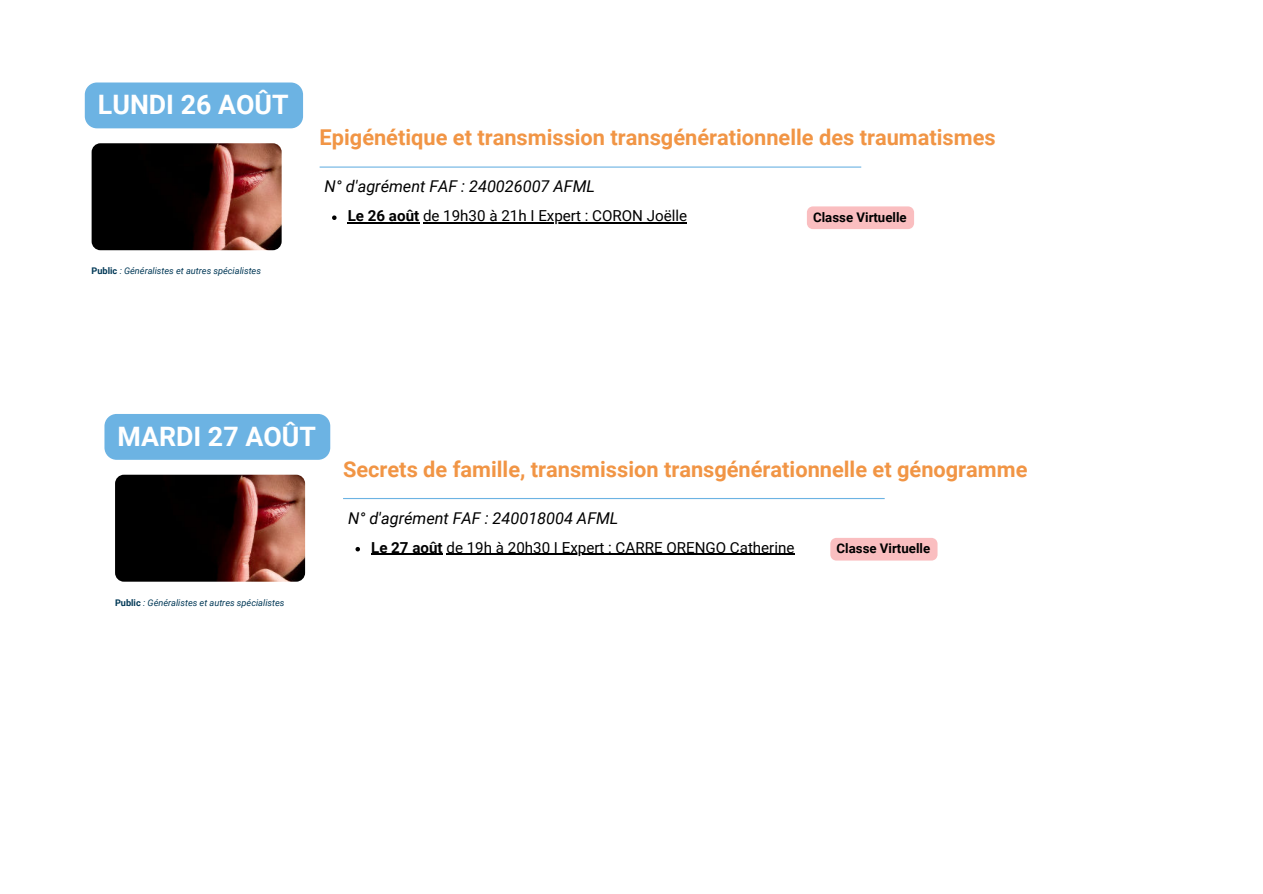
<style>
.page{position:relative;width:1263px;height:894px;background:#fff}
.page>*{position:absolute;margin:0;border:0;box-sizing:border-box;transform-origin:0 0}
.t1{font:700 26.7px "Roboto";color:#fff}
.t2{font:700 21.75px "Roboto";color:#f19545}
.t3{font:italic 16.2px "Roboto";color:#000}
.t4{font:15.15px "Roboto";color:#000}
.t5{font:700 13.2px "Roboto";color:#000}
.t6{font:italic 9.15px "Roboto";color:#003856}
.s1{font-weight:700;font-style:normal}
.s2{font-weight:700}
</style>
<div class="page">
<div style="left:85px;top:82px;width:218px;height:46px;background:#6cb3e3;border-radius:12px"></div>
<hr style="left:320px;top:166px;width:541px;height:2px;background:#6cb3e3">
<img style="left:92px;top:143px;width:190px;height:107px;border-radius:9px">
<svg style="left:332px;top:215px;width:5px;height:5px"></svg>
<hr style="left:348px;top:222px;width:49px;height:1px;background:#000">
<svg style="left:397px;top:222px;width:22px;height:1px"></svg>
<hr style="left:423px;top:222px;width:169px;height:1px;background:#000">
<hr style="left:592px;top:222px;width:95px;height:1px;background:#000">
<div style="left:807px;top:206px;width:107px;height:23px;background:#fabec0"></div>
<div style="left:104px;top:414px;width:226px;height:45px;background:#6cb3e3;border-radius:12px"></div>
<hr style="left:343px;top:498px;width:542px;height:1px;background:#6cb3e3">
<img style="left:115px;top:474px;width:190px;height:107px;border-radius:9px">
<svg style="left:355px;top:547px;width:5px;height:4px"></svg>
<hr style="left:371px;top:553px;width:50px;height:1px;background:#000">
<svg style="left:421px;top:553px;width:22px;height:1px"></svg>
<hr style="left:446px;top:553px;width:189px;height:1px;background:#000">
<hr style="left:635px;top:553px;width:159px;height:1px;background:#000">
<div style="left:830px;top:538px;width:107px;height:22px;background:#fabec0"></div>
<p class="t1" style="left:98px;top:86px;width:192px">LUNDI 26 AOÛT</p>
<p class="t6" style="left:92px;top:265px;width:171px"><span class="s1">Public</span> : Généralistes et autres spécialistes</p>
<p class="t2" style="left:320px;top:122px;width:678px">Epigénétique et transmission transgénérationnelle des traumatismes</p>
<p class="t3" style="left:325px;top:175px;width:272px">N° d'agrément FAF : 240026007 AFML</p>
<p class="t4" style="left:348px;top:205px;width:341px"><span class="s2">Le 26 août</span> de 19h30 à 21h I Expert : CORON Joëlle</p>
<p class="t5" style="left:813px;top:208px;width:95px">Classe Virtuelle</p>
<p class="t1" style="left:118px;top:417px;width:200px">MARDI 27 AOÛT</p>
<p class="t6" style="left:115px;top:596px;width:171px"><span class="s1">Public</span> : Généralistes et autres spécialistes</p>
<p class="t2" style="left:343px;top:453px;width:686px">Secrets de famille, transmission transgénérationnelle et génogramme</p>
<p class="t3" style="left:348px;top:506px;width:272px">N° d'agrément FAF : 240018004 AFML</p>
<p class="t4" style="left:371px;top:536px;width:425px"><span class="s2">Le 27 août</span> de 19h à 20h30 I Expert : CARRE ORENGO Catherine</p>
<p class="t5" style="left:837px;top:539px;width:95px">Classe Virtuelle</p>
</div>
